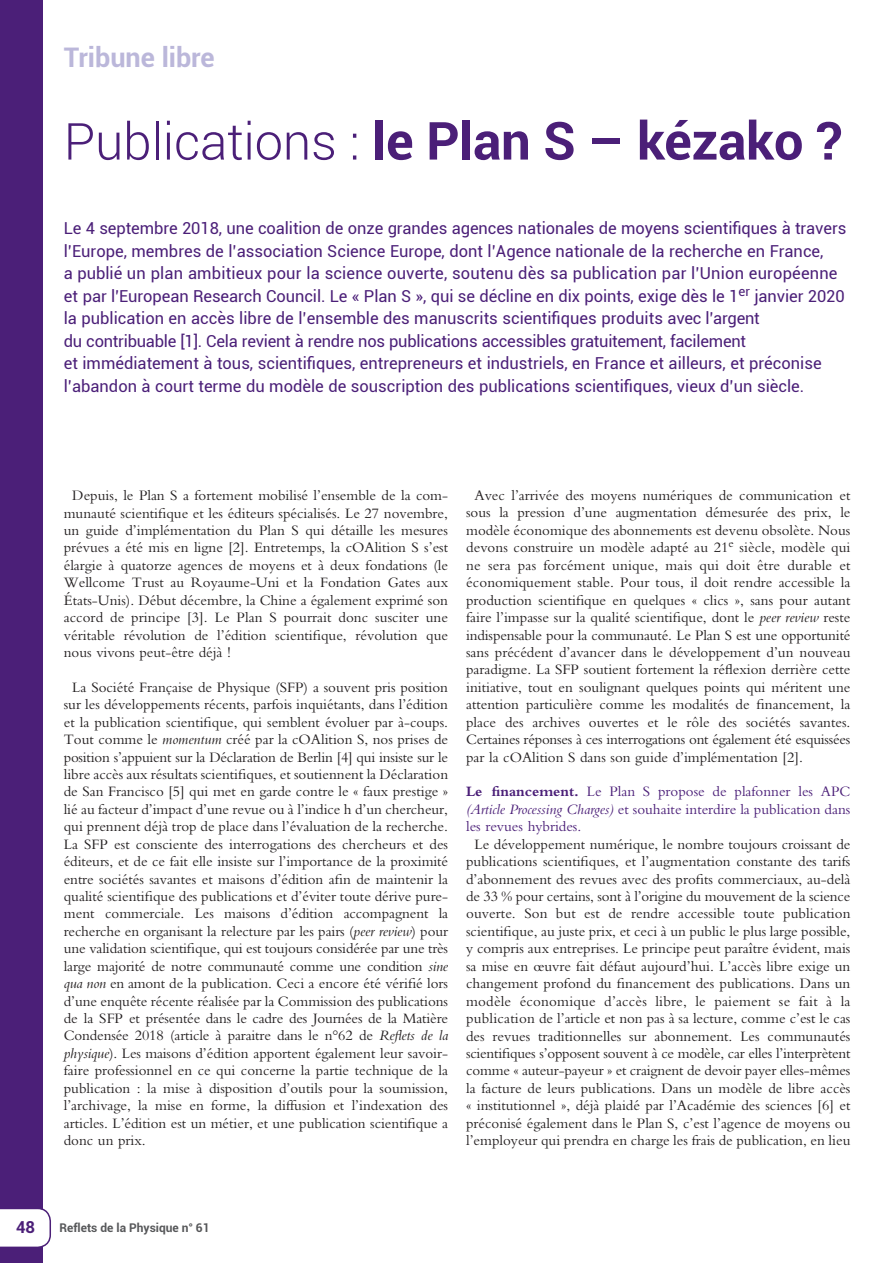
<style>
.page{position:relative;width:893px;height:1263px;background:#fff}
.page>*{position:absolute;margin:0;border:0;box-sizing:border-box;transform-origin:0 0}
.t1{font:700 52.5px "Roboto";letter-spacing:-.005em;color:#4b1f78}
.t2{font:700 27px "Roboto";color:#bbb7da}
.t3{font:16.5px/22.5px "Roboto";color:#4b1f78}
.t4{font:700 16.5px "Roboto";color:#4b1f78}
.t5{font:15px/17.4px "Bembo";color:#231f20;text-align:justify}
.t6{font:15px/17.4px "Bembo";color:#4b1f78;text-align:justify}
.t7{font:700 12px "Roboto";color:#57585a}
.s1{font-weight:300;font-size:51px}
.s2{font-style:italic}
.s3{font-weight:700}
</style>
<div class="page">
<div style="left:0;top:0;width:43px;height:1263px;background:#4b1f78"></div>
<svg style="left:0;top:1208px;width:51px;height:39px;background:#f2eff5"></svg>
<h2 class="t2" style="left:64px;top:38px;width:152px">Tribune libre</h2>
<h1 class="t1" style="left:64px;top:104px;width:780px"><span class="s1">Publications :</span> le Plan S – kézako ?</h1>
<p class="t3" style="left:64px;top:217px;width:784px">Le 4 septembre 2018, une coalition de onze grandes agences nationales de moyens scientifiques à travers l’Europe, membres de l’association Science Europe, dont l’Agence nationale de la recherche en France,<br>a publié un plan ambitieux pour la science ouverte, soutenu dès sa publication par l’Union européenne et par l’European Research Council. Le « Plan S », qui se décline en dix points, exige dès le 1<sup>er</sup> janvier 2020 la publication en accès libre de l’ensemble des manuscrits scientifiques produits avec l’argent<br>du contribuable [1]. Cela revient à rendre nos publications accessibles gratuitement, facilement<br>et immédiatement à tous, scientifiques, entrepreneurs et industriels, en France et ailleurs, et préconise l’abandon à court terme du modèle de souscription des publications scientifiques, vieux d’un siècle.</p>
<p class="t5" style="left:64px;top:486px;width:386px;text-indent:9px">Depuis, le Plan S a fortement mobilisé l’ensemble de la com&shy;munauté scientifique et les éditeurs spécialisés. Le 27 novembre, un guide d’implémentation du Plan S qui détaille les mesures prévues a été mis en ligne [2]. Entretemps, la cOAlition S s’est élargie à quatorze agences de moyens et à deux fondations (le Wellcome Trust au Royaume-Uni et la Fondation Gates aux États-Unis). Début décembre, la Chine a également exprimé son accord de principe [3]. Le Plan S pourrait donc susciter une véritable révolution de l’édition scientifique, révolution que nous vivons peut-être déjà !</p>
<p class="t5" style="left:64px;top:678px;width:386px;text-indent:9px">La Société Française de Physique (SFP) a souvent pris position sur les développements récents, parfois inquiétants, dans l’édition et la publication scientifique, qui semblent évoluer par à-coups.<br>Tout comme le <span class="s2">momentum</span> créé par la cOAlition S, nos prises de position s’appuient sur la Déclaration de Berlin [4] qui insiste sur le libre accès aux résultats scientifiques, et soutiennent la Déclaration de San Francisco [5] qui met en garde contre le « faux prestige » lié au facteur d’impact d’une revue ou à l’indice h d’un chercheur, qui prennent déjà trop de place dans l’évaluation de la recherche.<br>La SFP est consciente des interrogations des chercheurs et des éditeurs, et de ce fait elle insiste sur l’importance de la proximité entre sociétés savantes et maisons d’édition afin de maintenir la qualité scientifique des publications et d’éviter toute dérive pure&shy;ment commerciale. Les maisons d’édition accompagnent la recherche en organisant la relecture par les pairs (<span class="s2">peer review</span>) pour une validation scientifique, qui est toujours considérée par une très large majorité de notre communauté comme une condition <span class="s2">sine qua non</span> en amont de la publication. Ceci a encore été vérifié lors d’une enquête récente réalisée par la Commission des publications de la SFP et présentée dans le cadre des Journées de la Matière Condensée 2018 (article à paraitre dans le n°62 de <span class="s2">Reflets de la physique</span>). Les maisons d’édition apportent également leur savoir&shy;faire professionnel en ce qui concerne la partie technique de la publication : la mise à disposition d’outils pour la soumission, l’archivage, la mise en forme, la diffusion et l’indexation des articles. L’édition est un métier, et une publication scientifique a donc un prix.</p>
<p class="t5" style="left:466px;top:486px;width:386px;text-indent:9px">Avec l’arrivée des moyens numériques de communication et sous la pression d’une augmentation démesurée des prix, le modèle économique des abonnements est devenu obsolète. Nous devons construire un modèle adapté au 21<sup>e</sup> siècle, modèle qui ne sera pas forcément unique, mais qui doit être durable et économiquement stable. Pour tous, il doit rendre accessible la production scientifique en quelques « clics », sans pour autant faire l’impasse sur la qualité scientifique, dont le <span class="s2">peer review</span> reste indispensable pour la communauté. Le Plan S est une opportunité sans précédent d’avancer dans le développement d’un nouveau paradigme. La SFP soutient fortement la réflexion derrière cette initiative, tout en soulignant quelques points qui méritent une attention particulière comme les modalités de financement, la place des archives ouvertes et le rôle des sociétés savantes.<br>Certaines réponses à ces interrogations ont également été esquissées par la cOAlition S dans son guide d’implémentation [2].</p>
<p class="t6" style="left:466px;top:783px;width:386px"><span class="s3">Le financement.</span> Le Plan S propose de plafonner les APC <span class="s2">(Article Processing Charges)</span> et souhaite interdire la publication dans les revues hybrides.</p>
<p class="t5" style="left:466px;top:835px;width:386px;text-align:center">Le développement numérique, le nombre toujours croissant de publications scientifiques, et l’augmentation constante des tarifs d’abonnement des revues avec des profits commerciaux, au-delà de 33 % pour certains, sont à l’origine du mouvement de la science ouverte. Son but est de rendre accessible toute publication scientifique, au juste prix, et ceci à un public le plus large possible, y compris aux entreprises. Le principe peut paraître évident, mais sa mise en œuvre fait défaut aujourd’hui. L’accès libre exige un changement profond du financement des publications. Dans un modèle économique d’accès libre, le paiement se fait à la publication de l’article et non pas à sa lecture, comme c’est le cas des revues traditionnelles sur abonnement. Les communautés scientifiques s’opposent souvent à ce modèle, car elles l’interprètent comme « auteur-payeur » et craignent de devoir payer elles-mêmes la facture de leurs publications. Dans un modèle de libre accès « institutionnel », déjà plaidé par l’Académie des sciences [6] et préconisé également dans le Plan S, c’est l’agence de moyens ou l’employeur qui prendra en charge les frais de publication, en lieu</p>
<p class="t4" style="left:16px;top:1215px;width:20px">48</p>
<p class="t7" style="left:60px;top:1219px;width:152px">Reflets de la Physique n° 61</p>
</div>
